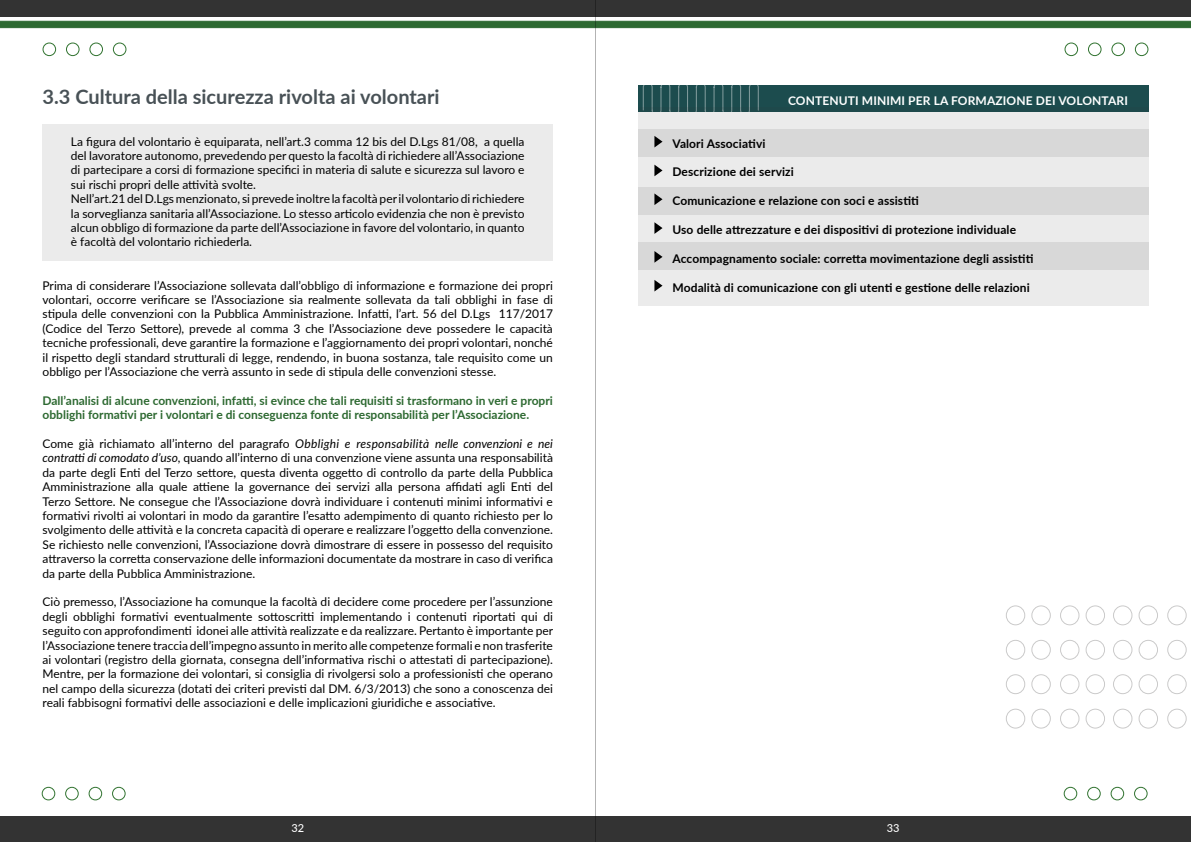
<style>
.page{position:relative;width:1191px;height:842px;background:#fff}
.page>*{position:absolute;margin:0;border:0;box-sizing:border-box;transform-origin:0 0}
.t1{font:700 20px "Lato";color:#485156}
.t2{font:12px/14.4px "Lato";color:#000;text-align:justify}
.t3{font:700 12px "Lato";letter-spacing:.01em;color:#000}
.t4{font:700 12px/14.4px "Lato";color:#2d6931}
.t5{font:700 12px "Lato";letter-spacing:.01em;color:#fff}
.t6{font:500 11px "Lato";color:#fff}
.s1{font-style:italic}
</style>
<div class="page">
<div style="left:0;top:0;width:1191px;height:17px;background:#333"></div>
<div style="left:0;top:816px;width:595px;height:26px;background:#333"></div>
<svg style="left:0;top:21px;width:1191px;height:7px;background:#306b34"></svg>
<div style="left:595px;top:816px;width:596px;height:26px;background:#333"></div>
<hr style="left:595px;top:0;width:1px;height:842px;background:#000">
<div style="left:43px;top:125px;width:510px;height:136px;background:#ebebeb"></div>
<div style="left:638px;top:85px;width:510px;height:27px;background:#1c4c4e"></div>
<svg style="left:642px;top:85px;width:117px;height:23px"></svg>
<div style="left:638px;top:108px;width:510px;height:198px;background:#ebebeb"></div>
<div style="left:638px;top:129px;width:510px;height:28px;background:#d8d8d8"></div>
<div style="left:638px;top:187px;width:510px;height:28px;background:#d8d8d8"></div>
<div style="left:638px;top:242px;width:510px;height:28px;background:#d8d8d8"></div>
<div style="left:43px;top:43px;width:13px;height:13px;border:1px solid #317330;border-radius:50%"></div>
<div style="left:66px;top:43px;width:14px;height:13px;border:1px solid #317330;border-radius:50%"></div>
<div style="left:89px;top:43px;width:14px;height:13px;border:1px solid #317330;border-radius:50%"></div>
<div style="left:113px;top:43px;width:13px;height:13px;border:1px solid #317330;border-radius:50%"></div>
<div style="left:1064px;top:43px;width:14px;height:13px;border:1px solid #317330;border-radius:50%"></div>
<div style="left:1088px;top:43px;width:13px;height:13px;border:1px solid #317330;border-radius:50%"></div>
<div style="left:1111px;top:43px;width:14px;height:13px;border:1px solid #317330;border-radius:50%"></div>
<div style="left:1134px;top:43px;width:14px;height:13px;border:1px solid #317330;border-radius:50%"></div>
<div style="left:42px;top:787px;width:13px;height:13px;border:1px solid #317330;border-radius:50%"></div>
<div style="left:65px;top:787px;width:14px;height:13px;border:1px solid #317330;border-radius:50%"></div>
<div style="left:89px;top:787px;width:13px;height:13px;border:1px solid #317330;border-radius:50%"></div>
<div style="left:112px;top:787px;width:14px;height:13px;border:1px solid #317330;border-radius:50%"></div>
<div style="left:1063px;top:787px;width:14px;height:13px;border:1px solid #317330;border-radius:50%"></div>
<div style="left:1087px;top:787px;width:13px;height:13px;border:1px solid #317330;border-radius:50%"></div>
<div style="left:1110px;top:787px;width:14px;height:13px;border:1px solid #317330;border-radius:50%"></div>
<div style="left:1134px;top:787px;width:13px;height:13px;border:1px solid #317330;border-radius:50%"></div>
<svg style="left:654px;top:136px;width:8px;height:11px"></svg>
<svg style="left:654px;top:165px;width:8px;height:11px"></svg>
<svg style="left:654px;top:193px;width:8px;height:12px"></svg>
<svg style="left:654px;top:222px;width:8px;height:12px"></svg>
<svg style="left:654px;top:251px;width:8px;height:12px"></svg>
<svg style="left:654px;top:280px;width:8px;height:11px"></svg>
<div style="left:1085px;top:605px;width:20px;height:20px;border:1px solid #706f6f;border-radius:50%"></div>
<div style="left:1085px;top:640px;width:20px;height:20px;border:1px solid #706f6f;border-radius:50%"></div>
<div style="left:1085px;top:674px;width:20px;height:20px;border:1px solid #706f6f;border-radius:50%"></div>
<div style="left:1085px;top:709px;width:20px;height:20px;border:1px solid #706f6f;border-radius:50%"></div>
<div style="left:1060px;top:605px;width:19px;height:20px;border:1px solid #706f6f;border-radius:50%"></div>
<div style="left:1060px;top:640px;width:19px;height:20px;border:1px solid #706f6f;border-radius:50%"></div>
<div style="left:1060px;top:674px;width:19px;height:20px;border:1px solid #706f6f;border-radius:50%"></div>
<div style="left:1060px;top:709px;width:19px;height:20px;border:1px solid #706f6f;border-radius:50%"></div>
<div style="left:1031px;top:605px;width:19px;height:20px;border:1px solid #706f6f;border-radius:50%"></div>
<div style="left:1031px;top:640px;width:19px;height:20px;border:1px solid #706f6f;border-radius:50%"></div>
<div style="left:1031px;top:674px;width:19px;height:20px;border:1px solid #706f6f;border-radius:50%"></div>
<div style="left:1031px;top:709px;width:19px;height:20px;border:1px solid #706f6f;border-radius:50%"></div>
<div style="left:1005px;top:605px;width:20px;height:20px;border:1px solid #706f6f;border-radius:50%"></div>
<div style="left:1005px;top:640px;width:20px;height:20px;border:1px solid #706f6f;border-radius:50%"></div>
<div style="left:1005px;top:674px;width:20px;height:20px;border:1px solid #706f6f;border-radius:50%"></div>
<div style="left:1005px;top:709px;width:20px;height:20px;border:1px solid #706f6f;border-radius:50%"></div>
<div style="left:1167px;top:605px;width:19px;height:20px;border:1px solid #706f6f;border-radius:50%"></div>
<div style="left:1167px;top:640px;width:19px;height:20px;border:1px solid #706f6f;border-radius:50%"></div>
<div style="left:1167px;top:674px;width:19px;height:20px;border:1px solid #706f6f;border-radius:50%"></div>
<div style="left:1167px;top:709px;width:19px;height:20px;border:1px solid #706f6f;border-radius:50%"></div>
<div style="left:1138px;top:605px;width:20px;height:20px;border:1px solid #706f6f;border-radius:50%"></div>
<div style="left:1138px;top:640px;width:20px;height:20px;border:1px solid #706f6f;border-radius:50%"></div>
<div style="left:1138px;top:674px;width:20px;height:20px;border:1px solid #706f6f;border-radius:50%"></div>
<div style="left:1138px;top:709px;width:20px;height:20px;border:1px solid #706f6f;border-radius:50%"></div>
<div style="left:1113px;top:605px;width:19px;height:20px;border:1px solid #706f6f;border-radius:50%"></div>
<div style="left:1113px;top:640px;width:19px;height:20px;border:1px solid #706f6f;border-radius:50%"></div>
<div style="left:1113px;top:674px;width:19px;height:20px;border:1px solid #706f6f;border-radius:50%"></div>
<div style="left:1113px;top:709px;width:19px;height:20px;border:1px solid #706f6f;border-radius:50%"></div>
<h1 class="t1" style="left:43px;top:82px;width:398px">3.3 Cultura della sicurezza rivolta ai volontari</h1>
<p class="t2" style="left:71px;top:133px;width:455px;text-align:left">La figura del volontario è equiparata, nell’art.3 comma 12 bis del D.Lgs 81/08, a quella del lavoratore autonomo, prevedendo per questo la facoltà di richiedere all’Associazione di partecipare a corsi di formazione specifici in materia di salute e sicurezza sul lavoro e sui rischi propri delle attività svolte.<br>Nell’art.21 del D.Lgs menzionato, si prevede inoltre la facoltà per il volontario di richiedere la sorveglianza sanitaria all’Associazione. Lo stesso articolo evidenzia che non è previsto alcun obbligo di formazione da parte dell’Associazione in favore del volontario, in quanto è facoltà del volontario richiederla.</p>
<p class="t2" style="left:43px;top:277px;width:512px">Prima di considerare l’Associazione sollevata dall’obbligo di informazione e formazione dei propri volontari, occorre verificare se l’Associazione sia realmente sollevata da tali obblighi in fase di stipula delle convenzioni con la Pubblica Amministrazione. Infatti, l’art. 56 del D.Lgs 117/2017 (Codice del Terzo Settore), prevede al comma 3 che l’Associazione deve possedere le capacità tecniche professionali, deve garantire la formazione e l’aggiornamento dei propri volontari, nonché il rispetto degli standard strutturali di legge, rendendo, in buona sostanza, tale requisito come un obbligo per l’Associazione che verrà assunto in sede di stipula delle convenzioni stesse.</p>
<p class="t4" style="left:43px;top:393px;width:512px">Dall’analisi di alcune convenzioni, infatti, si evince che tali requisiti si trasformano in veri e propri obblighi formativi per i volontari e di conseguenza fonte di responsabilità per l’Associazione.</p>
<p class="t2" style="left:43px;top:436px;width:512px">Come già richiamato all’interno del paragrafo <span class="s1">Obblighi e responsabilità nelle convenzioni e nei contratti di comodato d’uso,</span> quando all’interno di una convenzione viene assunta una responsabilità da parte degli Enti del Terzo settore, questa diventa oggetto di controllo da parte della Pubblica Amministrazione alla quale attiene la governance dei servizi alla persona affidati agli Enti del Terzo Settore. Ne consegue che l’Associazione dovrà individuare i contenuti minimi informativi e formativi rivolti ai volontari in modo da garantire l’esatto adempimento di quanto richiesto per lo svolgimento delle attività e la concreta capacità di operare e realizzare l’oggetto della convenzione.<br>Se richiesto nelle convenzioni, l’Associazione dovrà dimostrare di essere in possesso del requisito attraverso la corretta conservazione delle informazioni documentate da mostrare in caso di verifica da parte della Pubblica Amministrazione.</p>
<p class="t2" style="left:43px;top:594px;width:512px">Ciò premesso, l’Associazione ha comunque la facoltà di decidere come procedere per l’assunzione degli obblighi formativi eventualmente sottoscritti implementando i contenuti riportati qui di seguito con approfondimenti idonei alle attività realizzate e da realizzare. Pertanto è importante per l’Associazione tenere traccia dell’impegno assunto in merito alle competenze formali e non trasferite ai volontari (registro della giornata, consegna dell’informativa rischi o attestati di partecipazione).<br>Mentre, per la formazione dei volontari, si consiglia di rivolgersi solo a professionisti che operano nel campo della sicurezza (dotati dei criteri previsti dal DM. 6/3/2013) che sono a conoscenza dei reali fabbisogni formativi delle associazioni e delle implicazioni giuridiche e associative.</p>
<p class="t5" style="left:788px;top:91px;width:341px">CONTENUTI MINIMI PER LA FORMAZIONE DEI VOLONTARI</p>
<p class="t3" style="left:672px;top:134px;width:95px">Valori Associativi</p>
<p class="t3" style="left:672px;top:163px;width:123px">Descrizione dei servizi</p>
<p class="t3" style="left:672px;top:192px;width:248px">Comunicazione e relazione con soci e assistiti</p>
<p class="t3" style="left:672px;top:221px;width:345px">Uso delle attrezzature e dei dispositivi di protezione individuale</p>
<p class="t3" style="left:672px;top:249px;width:362px">Accompagnamento sociale: corretta movimentazione degli assistiti</p>
<p class="t3" style="left:672px;top:278px;width:359px">Modalità di comunicazione con gli utenti e gestione delle relazioni</p>
<p class="t6" style="left:291px;top:820px;width:14px">32</p>
<p class="t6" style="left:887px;top:820px;width:14px">33</p>
</div>
